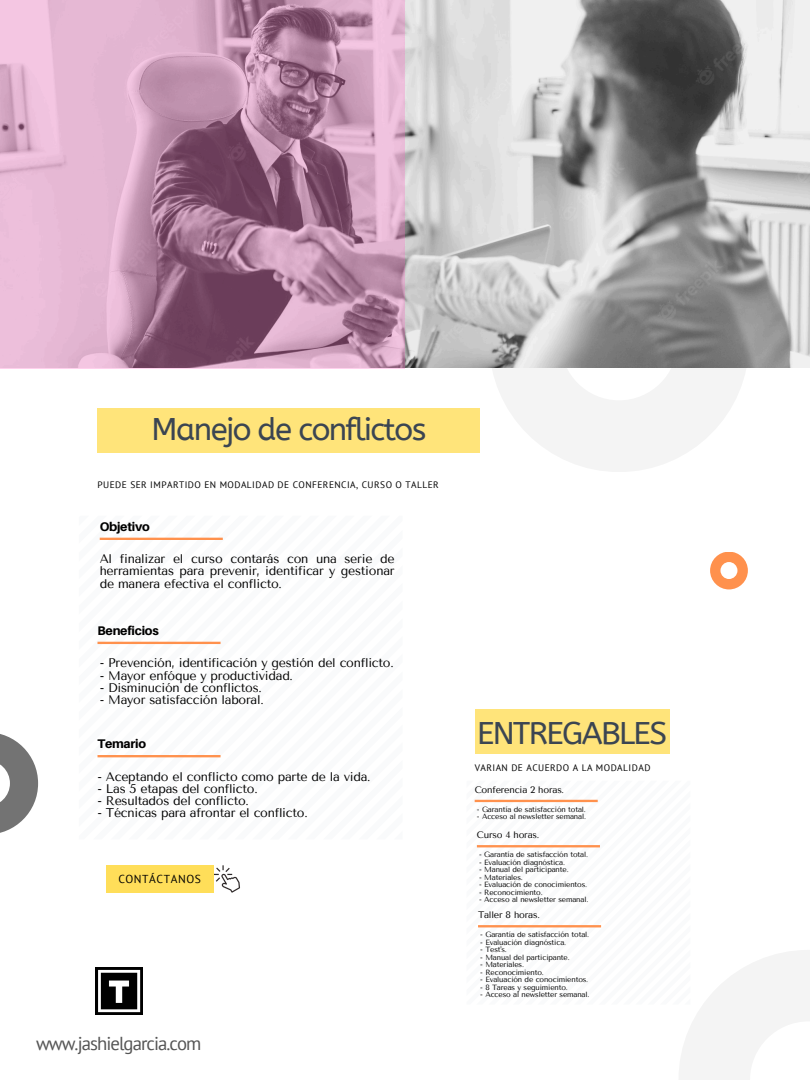
<style>
.page{position:relative;width:810px;height:1080px;background:#fff}
.page>*{position:absolute;margin:0;border:0;box-sizing:border-box;transform-origin:0 0}
.t1{font:31.25px "A Bee Zee";letter-spacing:-.05em;color:#3b4552}
.t2{font:18.75px "PT Sans";letter-spacing:-.05em;color:#545454}
.t3{font:12.5px/12.2px "Tenor Sans";letter-spacing:-.02em;color:#000;text-align:justify}
.t4{font:800 12.5px "Aileron";letter-spacing:-.02em;color:#000}
.t5{font:11.5px "PT Sans";letter-spacing:.05em;color:#000}
.t6{font:9.38px "PT Sans";letter-spacing:.05em;color:#000}
.t7{font:9.38px "Tenor Sans";letter-spacing:-.02em;color:#000}
.t8{font:7.5px "Tenor Sans";letter-spacing:-.02em;color:#000}
</style>
<div class="page">
<svg style="left:492px;top:368px;width:254px;height:104px;fill:#f4f4f4"></svg>
<img style="left:405px;top:0;width:405px;height:368px">
<svg style="left:0;top:0;width:405px;height:368px;background:#c093af"></svg>
<div style="left:98px;top:408px;width:382px;height:45px;background:#ffe47a"></div>
<svg style="left:0;top:734px;width:38px;height:99px;fill:#737373"></svg>
<svg style="left:97px;top:537px;width:126px;height:221px"></svg>
<hr style="left:100px;top:538px;width:123px;height:2px;background:#ff914d">
<hr style="left:98px;top:642px;width:123px;height:2px;background:#ff914d">
<hr style="left:98px;top:755px;width:123px;height:2px;background:#ff914d">
<div style="left:678px;top:950px;width:132px;height:130px;background:#f4f4f4"></div>
<svg style="left:710px;top:552px;width:38px;height:37px"></svg>
<div style="left:475px;top:709px;width:194px;height:45px;background:#ffe47a"></div>
<svg style="left:474px;top:799px;width:216px;height:206px"></svg>
<hr style="left:475px;top:800px;width:123px;height:2px;background:#ff914d">
<hr style="left:477px;top:845px;width:123px;height:2px;background:#ff914d">
<hr style="left:478px;top:925px;width:123px;height:2px;background:#ff914d">
<img style="left:95px;top:967px;width:47px;height:48px">
<img style="left:214px;top:866px;width:26px;height:27px">
<div style="left:106px;top:866px;width:108px;height:27px;background:#ffde59"></div>
<h4 class="t1" style="left:152px;top:411px;width:276px">Manejo de conflictos</h4>
<p class="t6" style="left:98px;top:478px;width:343px">PUEDE SER IMPARTIDO EN MODALIDAD DE CONFERENCIA, CURSO O TALLER</p>
<h2 class="t4" style="left:100px;top:518px;width:51px">Objetivo</h2>
<p class="t3" style="left:100px;top:553px;width:296px">Al finalizar el curso contarás con una serie de herramientas para prevenir, identificar y gestionar de manera efectiva el conflicto.</p>
<p class="t4" style="left:98px;top:622px;width:63px">Beneficios</p>
<h3 class="t3" style="left:100px;top:657px;width:296px">- Prevención, identificación y gestión del conflicto.</h3>
<h3 class="t3" style="left:100px;top:669px;width:195px">- Mayor enfóque y productividad.</h3>
<h3 class="t3" style="left:100px;top:681px;width:164px">- Disminución de conflictos.</h3>
<h3 class="t3" style="left:100px;top:694px;width:166px">- Mayor satisfacción laboral.</h3>
<p class="t4" style="left:98px;top:736px;width:50px">Temario</p>
<h1 class="t3" style="left:98px;top:770px;width:275px">- Aceptando el conflicto como parte de la vida.</h1>
<h1 class="t3" style="left:98px;top:783px;width:162px">- Las 5 etapas del conflicto.</h1>
<h1 class="t3" style="left:98px;top:795px;width:153px">- Resultados del conflicto.</h1>
<h1 class="t3" style="left:98px;top:807px;width:212px">- Técnicas para afrontar el conflicto.</h1>
<h6 class="t5" style="left:118px;top:872px;width:84px">CONTÁCTANOS</h6>
<p class="t2" style="left:36px;top:1031px;width:167px">www.jashielgarcia.com</p>
<p class="t1" style="left:477px;top:715px;width:192px">ENTREGABLES</p>
<p class="t6" style="left:475px;top:761px;width:177px">VARIAN DE ACUERDO A LA MODALIDAD</p>
<p class="t8" style="left:477px;top:805px;width:110px">- Garantía de satisfacción total.</p>
<p class="t8" style="left:477px;top:812px;width:111px">- Acceso al newsletter semanal.</p>
<p class="t8" style="left:479px;top:850px;width:110px">- Garantía de satisfacción total.</p>
<p class="t8" style="left:479px;top:858px;width:87px">- Evaluación diagnóstica.</p>
<p class="t8" style="left:479px;top:865px;width:91px">- Manual del participante.</p>
<p class="t8" style="left:479px;top:873px;width:45px">- Materiales.</p>
<p class="t8" style="left:479px;top:880px;width:110px">- Evaluación de conocimientos.</p>
<p class="t8" style="left:479px;top:888px;width:65px">- Reconocimiento.</p>
<p class="t8" style="left:479px;top:895px;width:111px">- Acceso al newsletter semanal.</p>
<p class="t8" style="left:480px;top:930px;width:110px">- Garantía de satisfacción total.</p>
<p class="t8" style="left:480px;top:938px;width:87px">- Evaluación diagnóstica.</p>
<p class="t8" style="left:480px;top:945px;width:28px">- Test's.</p>
<p class="t8" style="left:480px;top:953px;width:91px">- Manual del participante.</p>
<p class="t8" style="left:480px;top:960px;width:45px">- Materiales.</p>
<p class="t8" style="left:480px;top:968px;width:65px">- Reconocimiento.</p>
<p class="t8" style="left:480px;top:975px;width:110px">- Evaluación de conocimientos.</p>
<p class="t8" style="left:480px;top:983px;width:89px">- 8 Tareas y seguimiento.</p>
<p class="t8" style="left:480px;top:990px;width:111px">- Acceso al newsletter semanal.</p>
<h6 class="t7" style="left:475px;top:784px;width:91px">Conferencia 2 horas.</h6>
<h5 class="t7" style="left:477px;top:830px;width:64px">Curso 4 horas.</h5>
<h5 class="t7" style="left:478px;top:910px;width:63px">Taller 8 horas.</h5>
</div>
